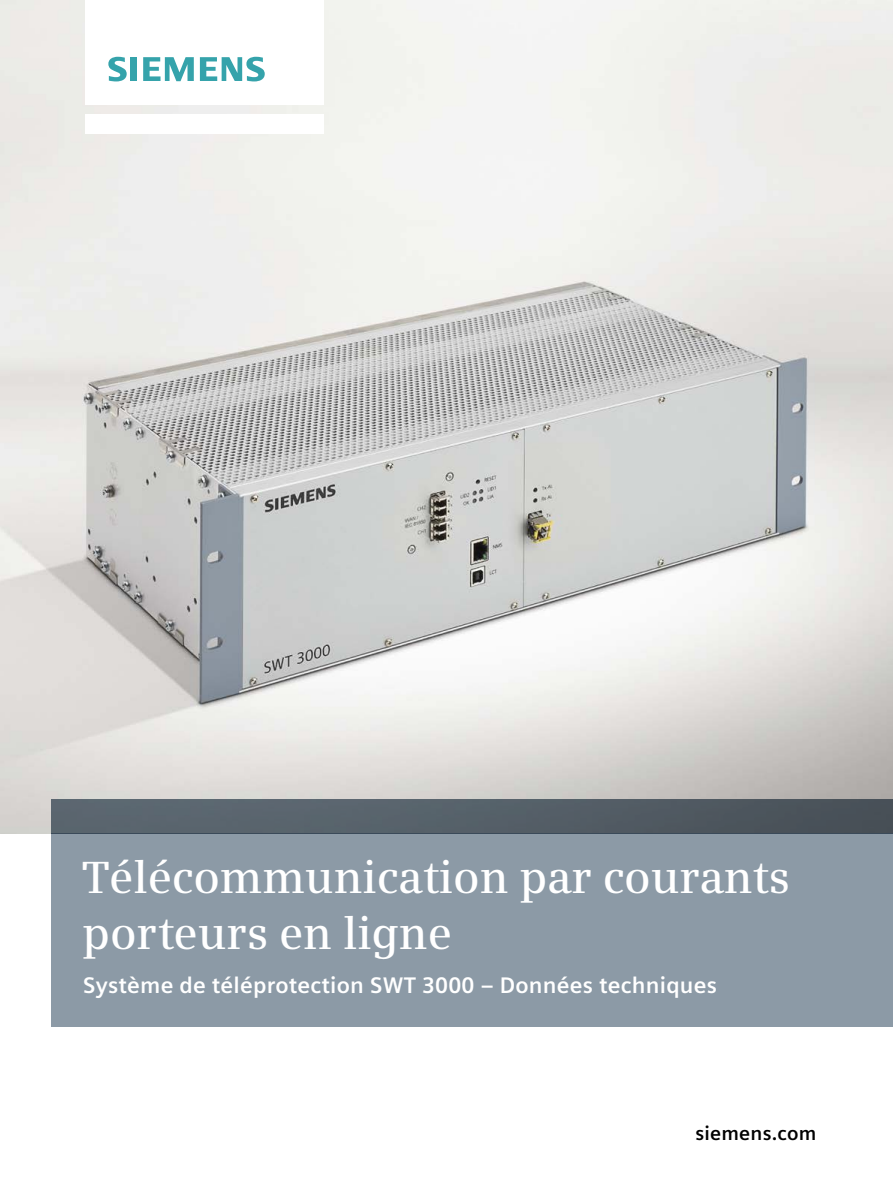
<style>
.page{position:relative;width:893px;height:1191px;background:#fff}
.page>*{position:absolute;margin:0;border:0;box-sizing:border-box;transform-origin:0 0}
.t1{font:600 45px/55.2px "Siemens Serif";letter-spacing:-.005em;color:#fff}
.t2{font:700 22.5px "Siemens Sans Global";letter-spacing:.01em;color:#fff}
.t3{font:700 19.5px "Siemens Sans Global";letter-spacing:.01em;color:#000}
</style>
<div class="page">
<img style="left:0;top:0;width:893px;height:833px">
<div style="left:51px;top:833px;width:842px;height:194px;background:#8c9aa6"></div>
<div style="left:51px;top:799px;width:842px;height:34px;background:linear-gradient(to right,#5f6b74,#495259)"></div>
<div style="left:85px;top:114px;width:238px;height:19px;background:#fff"></div>
<div style="left:85px;top:0;width:238px;height:105px;background:#fff"></div>
<svg style="left:108px;top:57px;width:19px;height:24px"></svg>
<div style="left:130px;top:57px;width:7px;height:24px;background:#35a3ab"></div>
<svg style="left:143px;top:57px;width:51px;height:24px"></svg>
<svg style="left:200px;top:57px;width:65px;height:24px"></svg>
<h1 class="t1" style="left:82px;top:849px;width:709px">Télécommunication par courants porteurs en ligne</h1>
<p class="t2" style="left:83px;top:968px;width:635px">Système de téléprotection SWT 3000 – Données techniques</p>
<p class="t3" style="left:695px;top:1118px;width:122px">siemens.com</p>
</div>
